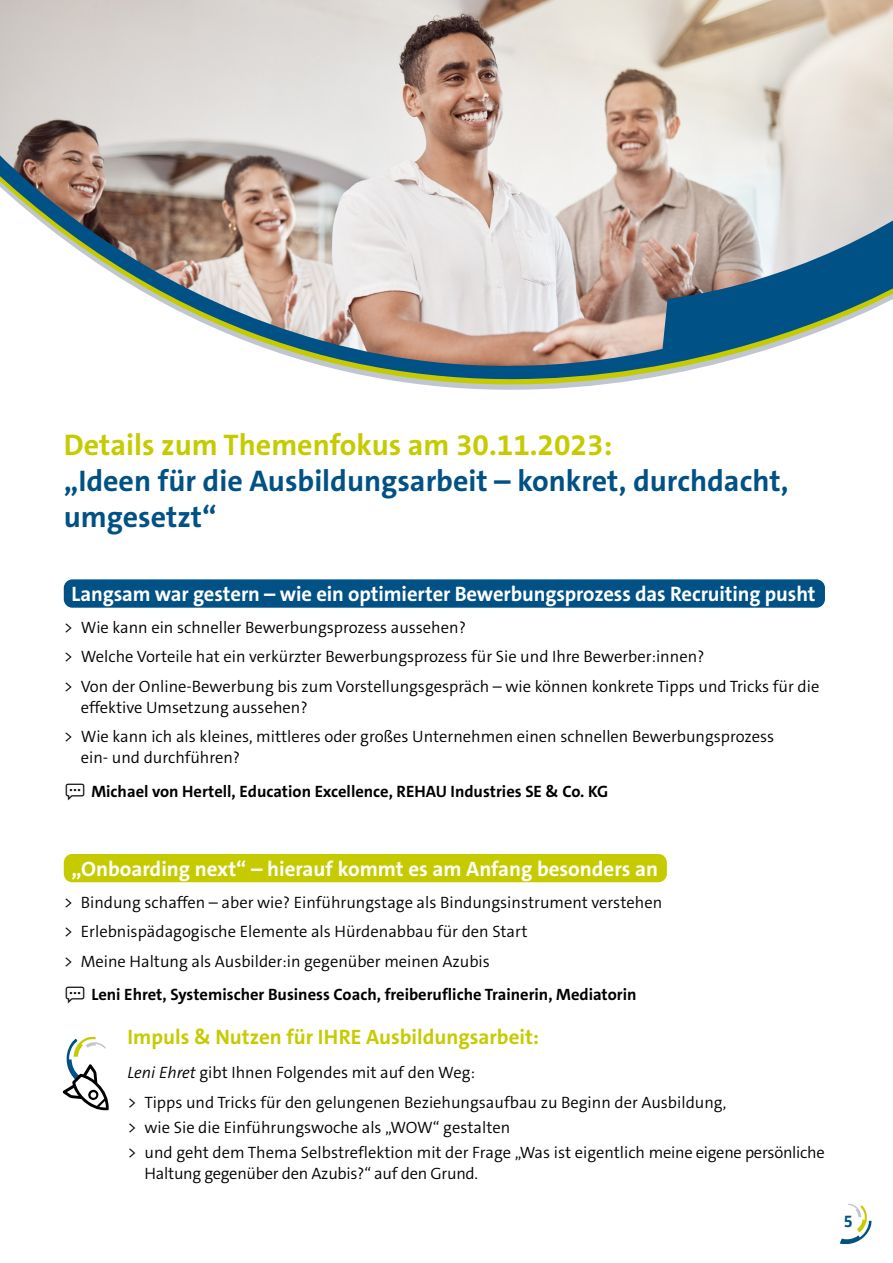
<style>
.page{position:relative;width:893px;height:1263px;background:#fff}
.page>*{position:absolute;margin:0;border:0;box-sizing:border-box;transform-origin:0 0}
.t1{font:700 30px/36px "The Sans C5";color:#005185}
.t2{font:700 30px "The Sans C5";color:#c6cb00}
.t3{font:700 21px "The Sans C5";letter-spacing:-.005em;color:#fff}
.t4{font:700 21px "The Sans C5";color:#c6cb00}
.t5{font:300 16.5px/29.5px "The Sans C5";color:#000}
.t6{font:700 16.5px "The Sans C5";color:#000}
.t7{font:700 15px "Clan Offc Pro Narr";color:#005185}
.s1{font-style:italic}
</style>
<div class="page">
<svg style="left:839px;top:1203px;width:33px;height:41px"></svg>
<div style="left:64px;top:579px;width:761px;height:29px;background:#005185;border-radius:9px"></div>
<div style="left:64px;top:854px;width:603px;height:28px;background:#c6cb00;border-radius:9px"></div>
<svg style="left:63px;top:1036px;width:46px;height:74px"></svg>
<img style="left:0;top:0;width:893px;height:142px">
<svg style="left:0;top:142px;width:893px;height:248px"></svg>
<h1 class="t2" style="left:64px;top:425px;width:550px">Details zum Themenfokus am 30.11.2023:</h1>
<h1 class="t1" style="left:64px;top:463px;width:726px">„Ideen für die Ausbildungsarbeit – konkret, durchdacht, umgesetzt“</h1>
<p class="t3" style="left:72px;top:581px;width:745px">Langsam war gestern – wie ein optimierter Bewerbungsprozess das Recruiting pusht</p>
<p class="t5" style="left:64px;top:613px;width:757px">&gt; Wie kann ein schneller Bewerbungsprozess aussehen?<br>&gt; Welche Vorteile hat ein verkürzter Bewerbungsprozess für Sie und Ihre Bewerber:innen?<br>&gt; Von der Online-Bewerbung bis zum Vorstellungsgespräch – wie können konkrete Tipps und Tricks für die</p>
<p class="t5" style="left:64px;top:693px;width:712px;text-indent:17px">effektive Umsetzung aussehen?<br>&gt; Wie kann ich als kleines, mittleres oder großes Unternehmen einen schnellen Bewerbungsprozess</p>
<p class="t5" style="left:81px;top:743px;width:161px">ein- und durchführen?</p>
<p class="t6" style="left:91px;top:781px;width:518px">Michael von Hertell, Education Excellence, REHAU Industries SE &amp; Co. KG</p>
<p class="t3" style="left:72px;top:855px;width:588px">„Onboarding next“ – hierauf kommt es am Anfang besonders an</p>
<p class="t5" style="left:64px;top:887px;width:600px">&gt; Bindung schaffen – aber wie? Einführungstage als Bindungsinstrument verstehen &gt; Erlebnispädagogische Elemente als Hürdenabbau für den Start<br>&gt; Meine Haltung als Ausbilder:in gegenüber meinen Azubis</p>
<p class="t6" style="left:91px;top:984px;width:547px">Leni Ehret, Systemischer Business Coach, freiberufliche Trainerin, Mediatorin</p>
<p class="t4" style="left:128px;top:1024px;width:413px">Impuls &amp; Nutzen für IHRE Ausbildungsarbeit:</p>
<p class="t5" style="left:128px;top:1058px;width:600px"><span class="s1">Leni Ehret</span> gibt Ihnen Folgendes mit auf den Weg:<br>&gt; Tipps und Tricks für den gelungenen Beziehungsaufbau zu Beginn der Ausbildung,</p>
<p class="t5" style="left:128px;top:1115px;width:699px;line-height:25.2px">&gt; wie Sie die Einführungswoche als „WOW“ gestalten<br>&gt; und geht dem Thema Selbstreflektion mit der Frage „Was ist eigentlich meine eigene persönliche</p>
<p class="t5" style="left:145px;top:1159px;width:335px">Haltung gegenüber den Azubis?“ auf den Grund.</p>
<p class="t7" style="left:844px;top:1213px;width:10px">5</p>
</div>
